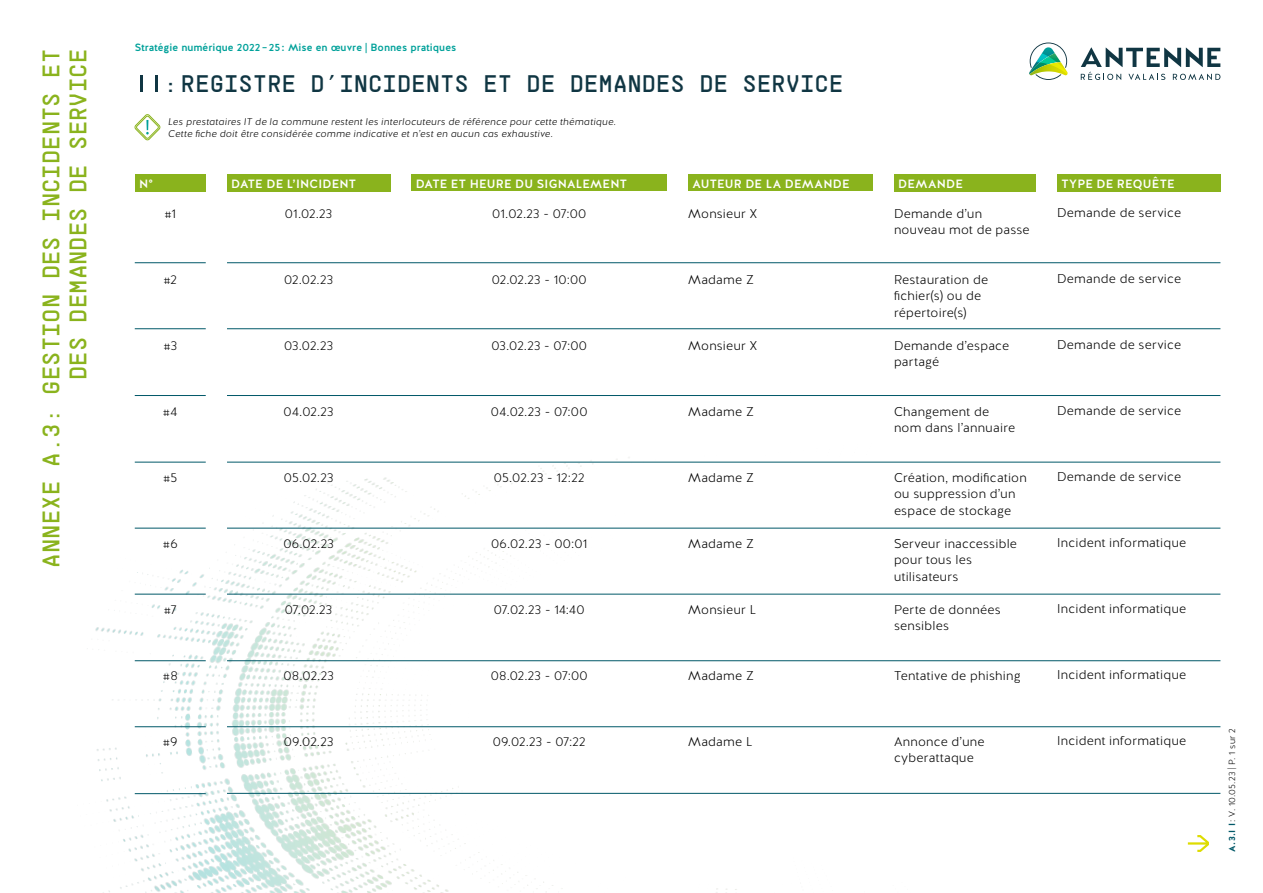
<style>
.page{position:relative;width:1263px;height:893px;background:#fff}
.page>*{position:absolute;margin:0;border:0;box-sizing:border-box;transform-origin:0 0}
.t1{font:24px/27px "PP Supply Mono";color:#8ab31d;text-align:right}
.t2{font:24px "PP Supply Mono";color:#103643}
.t3{font:300 12.75px/16.5px "Halis GR";letter-spacing:.02em;color:#000}
.t4{font:500 12px "Halis GR";letter-spacing:.02em;color:#fff}
.t5{font:500 10.5px "Halis GR";color:#00a19a}
.t6{font:italic 300 9.75px/12px "Halis GR";letter-spacing:.025em;color:#000}
.t7{font:300 9px "Halis GR";letter-spacing:.03em;color:#000}
.s1{color:#fff}
.s2{font-weight:700;color:#005868}
</style>
<div class="page">
<img style="left:95px;top:328px;width:822px;height:565px">
<svg style="left:1081px;top:47px;width:139px;height:33px"></svg>
<svg style="left:1029px;top:43px;width:39px;height:37px"></svg>
<svg style="left:141px;top:75px;width:2px;height:17px"></svg>
<hr style="left:155px;top:75px;width:3px;height:17px;background:#103643">
<div style="left:135px;top:175px;width:71px;height:17px;background:#8ab31d"></div>
<div style="left:227px;top:175px;width:163px;height:17px;background:#8ab31d"></div>
<div style="left:411px;top:175px;width:256px;height:16px;background:#8ab31d"></div>
<div style="left:688px;top:175px;width:185px;height:16px;background:#8ab31d"></div>
<div style="left:894px;top:175px;width:142px;height:17px;background:#8ab31d"></div>
<div style="left:1057px;top:175px;width:163px;height:17px;background:#8ab31d"></div>
<hr style="left:227px;top:262px;width:993px;height:1px;background:#005868">
<hr style="left:227px;top:328px;width:993px;height:1px;background:#005868">
<hr style="left:227px;top:395px;width:993px;height:1px;background:#005868">
<hr style="left:227px;top:462px;width:993px;height:1px;background:#005868">
<hr style="left:227px;top:528px;width:993px;height:1px;background:#005868">
<hr style="left:227px;top:594px;width:993px;height:1px;background:#005868">
<hr style="left:227px;top:660px;width:993px;height:1px;background:#005868">
<hr style="left:227px;top:726px;width:993px;height:1px;background:#005868">
<hr style="left:227px;top:793px;width:993px;height:1px;background:#005868">
<svg style="left:1188px;top:835px;width:21px;height:17px"></svg>
<hr style="left:135px;top:262px;width:71px;height:1px;background:#005868">
<hr style="left:135px;top:328px;width:71px;height:1px;background:#005868">
<hr style="left:135px;top:395px;width:71px;height:1px;background:#005868">
<hr style="left:135px;top:462px;width:71px;height:1px;background:#005868">
<hr style="left:135px;top:528px;width:71px;height:1px;background:#005868">
<hr style="left:135px;top:594px;width:71px;height:1px;background:#005868">
<hr style="left:135px;top:660px;width:71px;height:1px;background:#005868">
<hr style="left:135px;top:726px;width:71px;height:1px;background:#005868">
<hr style="left:135px;top:793px;width:71px;height:1px;background:#005868">
<svg style="left:134px;top:114px;width:27px;height:27px"></svg>
<h1 class="t1" style="left:37px;top:567px;width:520px;rotate:-90deg">ANNEXE A.3: GESTION DES INCIDENTS ET<br>DES DEMANDES DE SERVICE</h1>
<p class="t5" style="left:135px;top:41px;width:323px">Stratégie numérique 2022–25: Mise en œuvre | Bonnes pratiques</p>
<h1 class="t2" style="left:135px;top:67px;width:710px"><span class="s1">II</span>:REGISTRE D’INCIDENTS ET DE DEMANDES DE SERVICE</h1>
<p class="t6" style="left:168px;top:116px;width:449px">Les prestataires IT de la commune restent les interlocuteurs de référence pour cette thématique.<br>Cette fiche doit être considérée comme indicative et n’est en aucun cas exhaustive.</p>
<p class="t4" style="left:139px;top:176px;width:15px">N°</p>
<p class="t4" style="left:231px;top:176px;width:126px">DATE DE L’INCIDENT</p>
<p class="t4" style="left:416px;top:176px;width:213px">DATE ET HEURE DU SIGNALEMENT</p>
<p class="t4" style="left:692px;top:176px;width:159px">AUTEUR DE LA DEMANDE</p>
<p class="t4" style="left:898px;top:176px;width:66px">DEMANDE</p>
<p class="t4" style="left:1061px;top:176px;width:115px">TYPE DE REQUÊTE</p>
<p class="t3" style="left:164px;top:206px;width:13px">#1</p>
<p class="t3" style="left:894px;top:205px;width:137px">Demande d’un nouveau mot de passe</p>
<p class="t3" style="left:894px;top:271px;width:96px">Restauration de fichier(s) ou de répertoire(s)</p>
<p class="t3" style="left:894px;top:337px;width:117px">Demande d’espace partagé</p>
<p class="t3" style="left:894px;top:403px;width:123px">Changement de nom dans l’annuaire</p>
<p class="t3" style="left:688px;top:205px;width:70px">Monsieur X</p>
<p class="t3" style="left:1057px;top:205px;width:125px">Demande de service</p>
<p class="t3" style="left:492px;top:205px;width:96px">01.02.23 - 07:00</p>
<p class="t3" style="left:285px;top:205px;width:49px">01.02.23</p>
<p class="t3" style="left:688px;top:271px;width:67px">Madame Z</p>
<p class="t3" style="left:1057px;top:271px;width:125px">Demande de service</p>
<p class="t3" style="left:492px;top:271px;width:96px">02.02.23 - 10:00</p>
<p class="t3" style="left:284px;top:271px;width:50px">02.02.23</p>
<p class="t3" style="left:163px;top:272px;width:15px">#2</p>
<p class="t3" style="left:688px;top:337px;width:70px">Monsieur X</p>
<p class="t3" style="left:1057px;top:337px;width:125px">Demande de service</p>
<p class="t3" style="left:491px;top:337px;width:97px">03.02.23 - 07:00</p>
<p class="t3" style="left:284px;top:337px;width:50px">03.02.23</p>
<p class="t3" style="left:163px;top:338px;width:15px">#3</p>
<p class="t3" style="left:688px;top:403px;width:67px">Madame Z</p>
<p class="t3" style="left:1057px;top:403px;width:125px">Demande de service</p>
<p class="t3" style="left:491px;top:403px;width:98px">04.02.23 - 07:00</p>
<p class="t3" style="left:284px;top:403px;width:51px">04.02.23</p>
<p class="t3" style="left:163px;top:404px;width:16px">#4</p>
<p class="t3" style="left:163px;top:470px;width:16px">#5</p>
<p class="t3" style="left:284px;top:469px;width:51px">05.02.23</p>
<p class="t3" style="left:163px;top:535px;width:16px">#6</p>
<p class="t3" style="left:283px;top:535px;width:52px">06.02.23</p>
<p class="t3" style="left:164px;top:601px;width:14px">#7</p>
<p class="t3" style="left:285px;top:601px;width:49px">07.02.23</p>
<p class="t3" style="left:494px;top:469px;width:92px">05.02.23 - 12:22</p>
<p class="t3" style="left:688px;top:469px;width:67px">Madame Z</p>
<p class="t3" style="left:491px;top:535px;width:98px">06.02.23 - 00:01</p>
<p class="t3" style="left:688px;top:535px;width:67px">Madame Z</p>
<p class="t3" style="left:494px;top:601px;width:92px">07.02.23 - 14:40</p>
<p class="t3" style="left:688px;top:601px;width:69px">Monsieur L</p>
<p class="t3" style="left:894px;top:469px;width:134px">Création, modification ou suppression d’un espace de stockage</p>
<p class="t3" style="left:894px;top:535px;width:124px">Serveur inaccessible pour tous les utilisateurs</p>
<p class="t3" style="left:894px;top:601px;width:108px">Perte de données sensibles</p>
<p class="t3" style="left:1057px;top:469px;width:125px">Demande de service</p>
<p class="t3" style="left:1057px;top:535px;width:131px">Incident informatique</p>
<p class="t3" style="left:1057px;top:601px;width:131px">Incident informatique</p>
<p class="t3" style="left:163px;top:667px;width:16px">#8</p>
<p class="t3" style="left:284px;top:667px;width:52px">08.02.23</p>
<p class="t3" style="left:491px;top:667px;width:98px">08.02.23 - 07:00</p>
<p class="t3" style="left:688px;top:667px;width:67px">Madame Z</p>
<p class="t3" style="left:894px;top:667px;width:128px">Tentative de phishing</p>
<p class="t3" style="left:1057px;top:667px;width:131px">Incident informatique</p>
<p class="t3" style="left:163px;top:733px;width:16px">#9</p>
<p class="t3" style="left:284px;top:733px;width:51px">09.02.23</p>
<p class="t3" style="left:493px;top:733px;width:95px">09.02.23 - 07:22</p>
<p class="t3" style="left:688px;top:733px;width:66px">Madame L</p>
<p class="t3" style="left:894px;top:733px;width:92px">Annonce d’une cyberattaque</p>
<p class="t3" style="left:1057px;top:733px;width:131px">Incident informatique</p>
<p class="t7" style="left:1226px;top:852px;width:125px;rotate:-90deg"><span class="s2">A.3.I I</span>: V. 10.05.23 | P. 1 sur 2</p>
</div>
